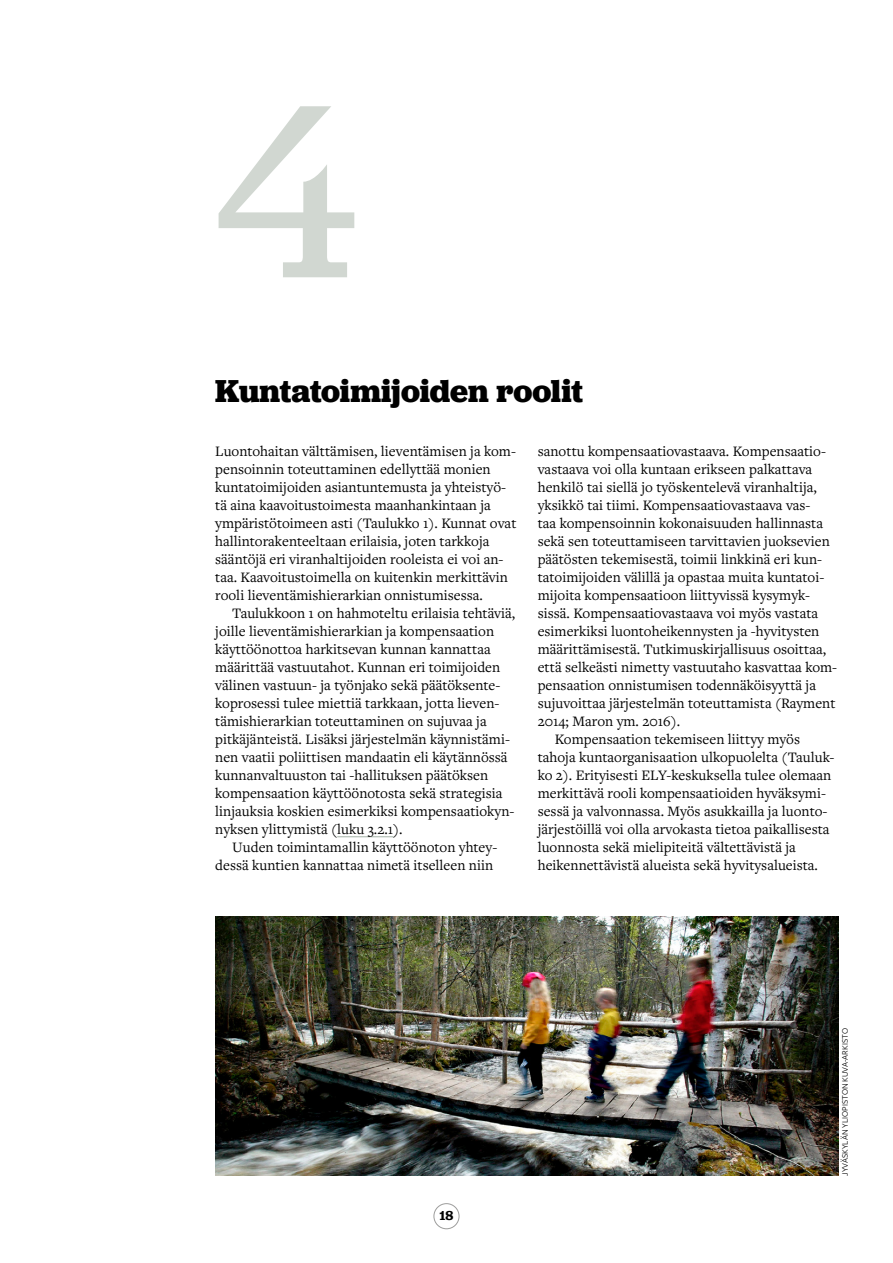
<style>
.page{position:relative;width:893px;height:1263px;background:#fff}
.page>*{position:absolute;margin:0;border:0;box-sizing:border-box;transform-origin:0 0}
.Otsikko_1{font:257.55px "Jubilat";color:#d1d7d1}
.Otsikko_1-2{font:700 33px "Jubilat";letter-spacing:-.005em;color:#000}
.Leipä{font:15px/18px "Freight Text Pro";color:#000}
.Leipä_eka_rivi{font:15px/18px "Freight Text Pro";color:#000}
.t1{font:600 13.5px "Jubilat";color:#000}
.Kuvakredu{font:8.7px "Freight Sans Pro";color:#000}
</style>
<div class="page">
<hr style="left:337px;top:836px;width:56px;height:1px;background:#a5b3a7">
<img style="left:215px;top:916px;width:624px;height:260px">
<div style="left:434px;top:1203px;width:25px;height:26px;border:1px solid #9d9d9c;border-radius:50%"></div>
<p class="Otsikko_1" style="left:215px;top:30px;width:146px">4</p>
<p class="Otsikko_1-2" style="left:215px;top:370px;width:369px">Kuntatoimijoiden roolit</p>
<p class="Leipä_eka_rivi" style="left:215px;top:441px;width:303px">Luontohaitan välttämisen, lieventämisen ja kom&shy;pensoinnin toteuttaminen edellyttää monien kuntatoimijoiden asiantuntemusta ja yhteistyö&shy;tä aina kaavoitustoimesta maanhankintaan ja ympäristötoimeen asti (Taulukko 1). Kunnat ovat hallintorakenteeltaan erilaisia, joten tarkkoja sääntöjä eri viranhaltijoiden rooleista ei voi an&shy;taa. Kaavoitustoimella on kuitenkin merkittävin rooli lieventämishierarkian onnistumisessa.</p>
<p class="Leipä" style="left:215px;top:603px;width:301px;text-indent:17px">Taulukkoon 1 on hahmoteltu erilaisia tehtäviä, joille lieventämishierarkian ja kompensaation käyttöönottoa harkitsevan kunnan kannattaa määrittää vastuutahot. Kunnan eri toimijoiden välinen vastuun- ja työnjako sekä päätöksente&shy;koprosessi tulee miettiä tarkkaan, jotta lieven&shy;tämishierarkian toteuttaminen on sujuvaa ja pitkäjänteistä. Lisäksi järjestelmän käynnistämi&shy;nen vaatii poliittisen mandaatin eli käytännössä kunnanvaltuuston tai -hallituksen päätöksen kompensaation käyttöönotosta sekä strategisia linjauksia koskien esimerkiksi kompensaatiokyn&shy;nyksen ylittymistä (luku 3.2.1).</p>
<p class="Leipä" style="left:215px;top:837px;width:283px;text-align:right">Uuden toimintamallin käyttöönoton yhtey&shy;dessä kuntien kannattaa nimetä itselleen niin</p>
<p class="Leipä" style="left:538px;top:441px;width:301px">sanottu kompensaatiovastaava. Kompensaatio&shy;vastaava voi olla kuntaan erikseen palkattava henkilö tai siellä jo työskentelevä viranhaltija, yksikkö tai tiimi. Kompensaatiovastaava vas-<br>taa kompensoinnin kokonaisuuden hallinnasta sekä sen toteuttamiseen tarvittavien juoksevien päätösten tekemisestä, toimii linkkinä eri kun&shy;tatoimijoiden välillä ja opastaa muita kuntatoi&shy;mijoita kompensaatioon liittyvissä kysymyk&shy;sissä. Kompensaatiovastaava voi myös vastata esimerkiksi luontoheikennysten ja -hyvitysten määrittämisestä. Tutkimuskirjallisuus osoittaa, että selkeästi nimetty vastuutaho kasvattaa kom&shy;pensaation onnistumisen todennäköisyyttä ja sujuvoittaa järjestelmän toteuttamista (Rayment 2014; Maron ym. 2016).</p>
<p class="Leipä" style="left:538px;top:729px;width:298px;text-indent:17px">Kompensaation tekemiseen liittyy myös tahoja kuntaorganisaation ulkopuolelta (Tauluk&shy;ko 2). Erityisesti ELY-keskuksella tulee olemaan merkittävä rooli kompensaatioiden hyväksymi&shy;sessä ja valvonnassa. Myös asukkailla ja luonto&shy;järjestöillä voi olla arvokasta tietoa paikallisesta luonnosta sekä mielipiteitä vältettävistä ja heikennettävistä alueista sekä hyvitysalueista.</p>
<p class="t1" style="left:440px;top:1207px;width:15px">18</p>
<p class="Kuvakredu" style="left:839px;top:1176px;width:149px;rotate:-90deg">JYVÄSKYLÄN YLIOPISTON KUVA-ARKISTO</p>
</div>
